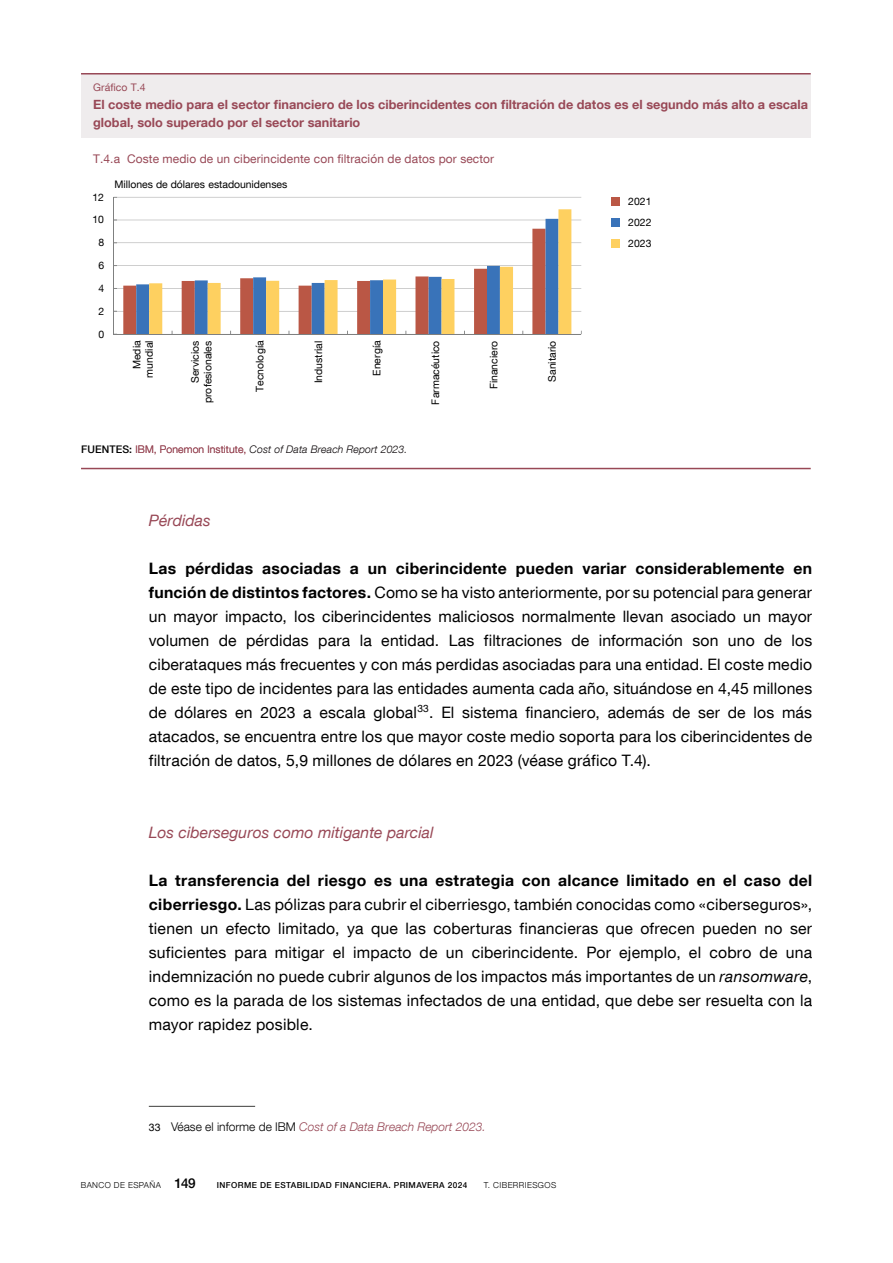
<style>
.page{position:relative;width:893px;height:1263px;background:#fff}
.page>*{position:absolute;margin:0;border:0;box-sizing:border-box;transform-origin:0 0}
.Texto_capítulo{font:15.75px/24px "Bd E Neue Helvetica";letter-spacing:.015em;color:#000;text-align:justify}
.Ladillo_3{font:italic 15.75px "Bd E Neue Helvetica";color:#984856}
.t1{font:700 12.75px/18px "Bd E Neue Helvetica";color:#984856}
.Texto_Citas_1{font:italic 300 12px "Bd E Neue Helvetica";color:#984856}
.t2{font:11.85px "Bd E Neue Helvetica";letter-spacing:.01em;color:#984856}
.t3{font:italic 300 10.5px "Bd E Neue Helvetica";letter-spacing:.01em;color:#090406}
.t4{font:10.35px/12.6px "Bd E Neue Helvetica";color:#000;text-align:right}
.t5{font:10.35px "Bd E Neue Helvetica";letter-spacing:.01em;color:#984856}
.t6{font:500 8.25px "Bd E Neue Helvetica";letter-spacing:.05em;color:#000}
.t7{font:300 8.25px "Bd E Neue Helvetica";letter-spacing:.05em;color:#000}
.s1{font-weight:500;font-style:normal;color:#000}
.s2{font-style:normal;color:#984856}
.s3{font-weight:700}
.s4{font-style:italic}
.s5{font-weight:400;font-style:normal;font-size:10.5px;color:#000}
.s6{font-style:normal;color:#000}
.s7{font-weight:500;font-size:13.5px}
</style>
<div class="page">
<hr style="left:149px;top:1106px;width:106px;height:1px;background:#3c3c3b">
<hr style="left:81px;top:468px;width:730px;height:1px;background:#984856">
<hr style="left:114px;top:311px;width:467px;height:1px;background:#a6a5a5">
<hr style="left:114px;top:288px;width:467px;height:1px;background:#a6a5a5">
<hr style="left:114px;top:265px;width:467px;height:1px;background:#a6a5a5">
<hr style="left:114px;top:243px;width:467px;height:1px;background:#a6a5a5">
<hr style="left:114px;top:220px;width:467px;height:1px;background:#a6a5a5">
<hr style="left:114px;top:197px;width:467px;height:1px;background:#a6a5a5">
<svg style="left:149px;top:209px;width:422px;height:125px"></svg>
<hr style="left:113px;top:197px;width:1px;height:137px;background:#7f8080">
<hr style="left:114px;top:334px;width:467px;height:1px;background:#7f8080">
<svg style="left:123px;top:229px;width:422px;height:105px"></svg>
<div style="left:611px;top:239px;width:9px;height:9px;background:#fed060"></div>
<div style="left:611px;top:218px;width:9px;height:9px;background:#3973b9"></div>
<div style="left:611px;top:197px;width:9px;height:9px;background:#ba5745"></div>
<div style="left:81px;top:74px;width:730px;height:63px;background:#efeced"></div>
<hr style="left:81px;top:73px;width:730px;height:2px;background:#984856">
<p class="t5" style="left:93px;top:81px;width:54px">Gráfico T.4</p>
<p class="t1" style="left:93px;top:95px;width:716px">El coste medio para el sector financiero de los ciberincidentes con filtración de datos es el segundo más alto a escala global, solo superado por el sector sanitario</p>
<p class="t2" style="left:93px;top:151px;width:403px">T.4.a Coste medio de un ciberincidente con filtración de datos por sector</p>
<p class="t4" style="left:92px;top:190px;width:13px">12</p>
<p class="t4" style="left:92px;top:213px;width:13px">10</p>
<p class="t4" style="left:98px;top:236px;width:7px">8</p>
<p class="t4" style="left:98px;top:259px;width:7px">6</p>
<p class="t4" style="left:98px;top:282px;width:7px">4</p>
<p class="t4" style="left:98px;top:304px;width:7px">2</p>
<p class="t4" style="left:98px;top:327px;width:7px">0</p>
<p class="t4" style="left:114px;top:178px;width:174px">Millones de dólares estadounidenses</p>
<p class="t4" style="left:130px;top:377px;width:38px;rotate:-90deg">Media mundial</p>
<p class="t4" style="left:189px;top:403px;width:64px;rotate:-90deg">Servicios profesionales</p>
<p class="t4" style="left:253px;top:392px;width:53px;rotate:-90deg">Tecnología</p>
<p class="t4" style="left:312px;top:383px;width:44px;rotate:-90deg">Industrial</p>
<p class="t4" style="left:370px;top:376px;width:37px;rotate:-90deg">Energía</p>
<p class="t4" style="left:429px;top:405px;width:65px;rotate:-90deg">Farmacéutico</p>
<p class="t4" style="left:487px;top:389px;width:50px;rotate:-90deg">Financiero</p>
<p class="t4" style="left:546px;top:382px;width:43px;rotate:-90deg">Sanitario</p>
<p class="t3" style="left:81px;top:443px;width:328px"><span class="s1">FUENTES:</span> <span class="s2">IBM, Ponemon Institute,</span> Cost of Data Breach Report 2023.</p>
<p class="t4" style="left:628px;top:195px;width:25px">2021</p>
<p class="t4" style="left:628px;top:216px;width:25px">2022</p>
<p class="t4" style="left:628px;top:237px;width:25px">2023</p>
<h5 class="Ladillo_3" style="left:149px;top:511px;width:63px">Pérdidas</h5>
<p class="Texto_capítulo" style="left:149px;top:556px;width:665px"><span class="s3">Las pérdidas asociadas a un ciberincidente pueden variar considerablemente en función de distintos factores.</span> Como se ha visto anteriormente, por su potencial para generar un mayor impacto, los ciberincidentes maliciosos normalmente llevan asociado un mayor volumen de pérdidas para la entidad. Las filtraciones de información son uno de los ciberataques más frecuentes y con más perdidas asociadas para una entidad. El coste medio de este tipo de incidentes para las entidades aumenta cada año, situándose en 4,45 millones de dólares en 2023 a escala global<sup>33</sup>. El sistema financiero, además de ser de los más atacados, se encuentra entre los que mayor coste medio soporta para los ciberincidentes de filtración de datos, 5,9 millones de dólares en 2023 (véase gráfico T.4).</p>
<h5 class="Ladillo_3" style="left:149px;top:823px;width:286px">Los ciberseguros como mitigante parcial</h5>
<p class="Texto_capítulo" style="left:149px;top:868px;width:665px"><span class="s3">La transferencia del riesgo es una estrategia con alcance limitado en el caso del ciberriesgo.</span> Las pólizas para cubrir el ciberriesgo, también conocidas como «ciberseguros», tienen un efecto limitado, ya que las coberturas financieras que ofrecen pueden no ser suficientes para mitigar el impacto de un ciberincidente. Por ejemplo, el cobro de una indemnización no puede cubrir algunos de los impactos más importantes de un <span class="s4">ransomware</span>, como es la parada de los sistemas infectados de una entidad, que debe ser resuelta con la mayor rapidez posible.</p>
<p class="Texto_Citas_1" style="left:149px;top:1120px;width:338px"><span class="s5">33</span> <span class="s6">Véase el informe de IBM</span> Cost of a Data Breach Report 2023.</p>
<p class="t7" style="left:81px;top:1180px;width:116px">BANCO DE ESPAÑA <span class="s7">149</span></p>
<p class="t6" style="left:217px;top:1180px;width:252px">INFORME DE ESTABILIDAD FINANCIERA. PRIMAVERA 2024</p>
<p class="t7" style="left:484px;top:1180px;width:74px">T. CIBERRIESGOS</p>
</div>
